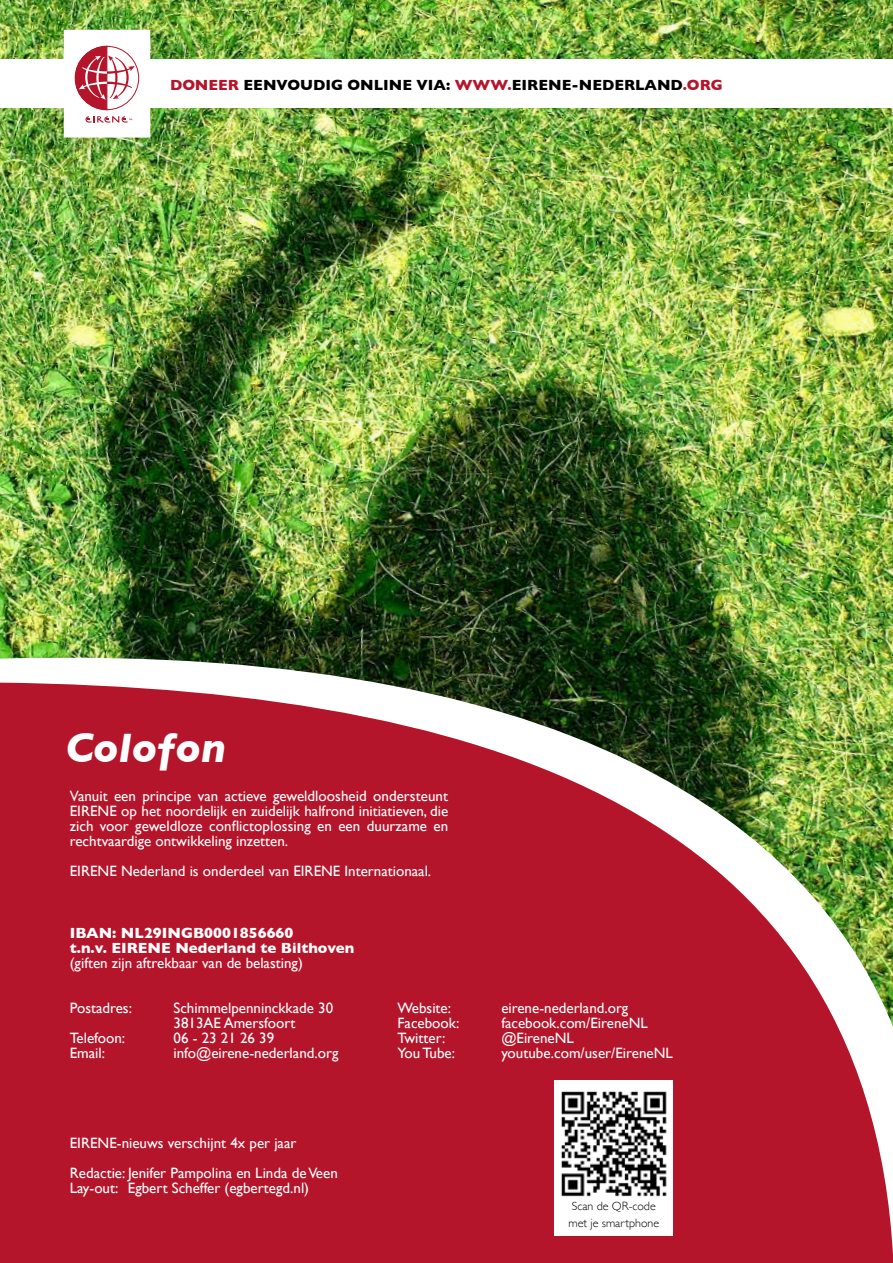
<style>
.page{position:relative;width:893px;height:1263px;background:#fff}
.page>*{position:absolute;margin:0;border:0;box-sizing:border-box;transform-origin:0 0}
.t1{font:italic 700 42px "Gill Sans";color:#fff}
.t2{font:15px/15px "Gill Sans";color:#fff}
.t3{font:700 15px/15px "Gill Sans";color:#fff}
.t4{font:700 15px "Gill Sans";color:#000}
.t5{font:300 12px/16.5px "Gill Sans";color:#000}
.s1{color:#b5152b}
</style>
<div class="page">
<div style="left:0;top:1026px;width:893px;height:237px;background:#b5152b"></div>
<img style="left:0;top:0;width:893px;height:1026px">
<div style="left:554px;top:1081px;width:119px;height:154px;background:#fff"></div>
<img style="left:561px;top:1091px;width:106px;height:106px">
<div style="left:0;top:60px;width:893px;height:48px;background:#fff"></div>
<div style="left:65px;top:31px;width:85px;height:106px;background:#fff"></div>
<svg style="left:75px;top:46px;width:64px;height:77px"></svg>
<p class="t4" style="left:170px;top:73px;width:554px"><span class="s1">DONEER</span> EENVOUDIG ONLINE VIA: <span class="s1">WWW.</span>EIRENE-NEDERLAND<span class="s1">.ORG</span></p>
<h1 class="t1" style="left:66px;top:723px;width:162px">Colofon</h1>
<p class="t2" style="left:70px;top:788px;width:380px;text-align:justify">Vanuit een principe van actieve geweldloosheid ondersteunt EIRENE op het noordelijk en zuidelijk halfrond initiatieven, die zich voor geweldloze conflictoplossing en een duurzame en rechtvaardige ontwikkeling inzetten.</p>
<p class="t2" style="left:70px;top:863px;width:363px">EIRENE Nederland is onderdeel van EIRENE Internationaal.</p>
<p class="t3" style="left:70px;top:925px;width:286px">IBAN: NL29INGB0001856660<br>t.n.v. EIRENE Nederland te Bilthoven</p>
<p class="t2" style="left:70px;top:956px;width:235px">(giften zijn aftrekbaar van de belasting)</p>
<p class="t2" style="left:70px;top:1001px;width:64px">Postadres:</p>
<p class="t2" style="left:174px;top:1001px;width:161px">Schimmelpenninckkade 30<br>3813AE Amersfoort</p>
<p class="t2" style="left:70px;top:1031px;width:57px">Telefoon:</p>
<p class="t2" style="left:174px;top:1031px;width:102px">06 - 23 21 26 39</p>
<p class="t2" style="left:70px;top:1046px;width:37px">Email:</p>
<p class="t2" style="left:174px;top:1046px;width:166px">info@eirene-nederland.org</p>
<p class="t2" style="left:70px;top:1128px;width:270px;line-height:30px">EIRENE-nieuws verschijnt 4x per jaar<br>Redactie: Jenifer Pampolina en Linda de Veen</p>
<p class="t2" style="left:70px;top:1181px;width:241px">Lay-out: Egbert Scheffer (egbertegd.nl)</p>
<p class="t2" style="left:398px;top:1000px;width:55px">Website:</p>
<p class="t2" style="left:501px;top:1000px;width:129px">eirene-nederland.org</p>
<p class="t2" style="left:398px;top:1015px;width:63px">Facebook:</p>
<p class="t2" style="left:501px;top:1015px;width:148px">facebook.com/EireneNL</p>
<p class="t2" style="left:398px;top:1030px;width:49px">Twitter:</p>
<p class="t2" style="left:501px;top:1030px;width:74px">@EireneNL</p>
<p class="t2" style="left:398px;top:1045px;width:59px">You Tube:</p>
<p class="t2" style="left:501px;top:1045px;width:173px">youtube.com/user/EireneNL</p>
<p class="t5" style="left:568px;top:1198px;width:92px">Scan de QR-code met je smartphone</p>
</div>
